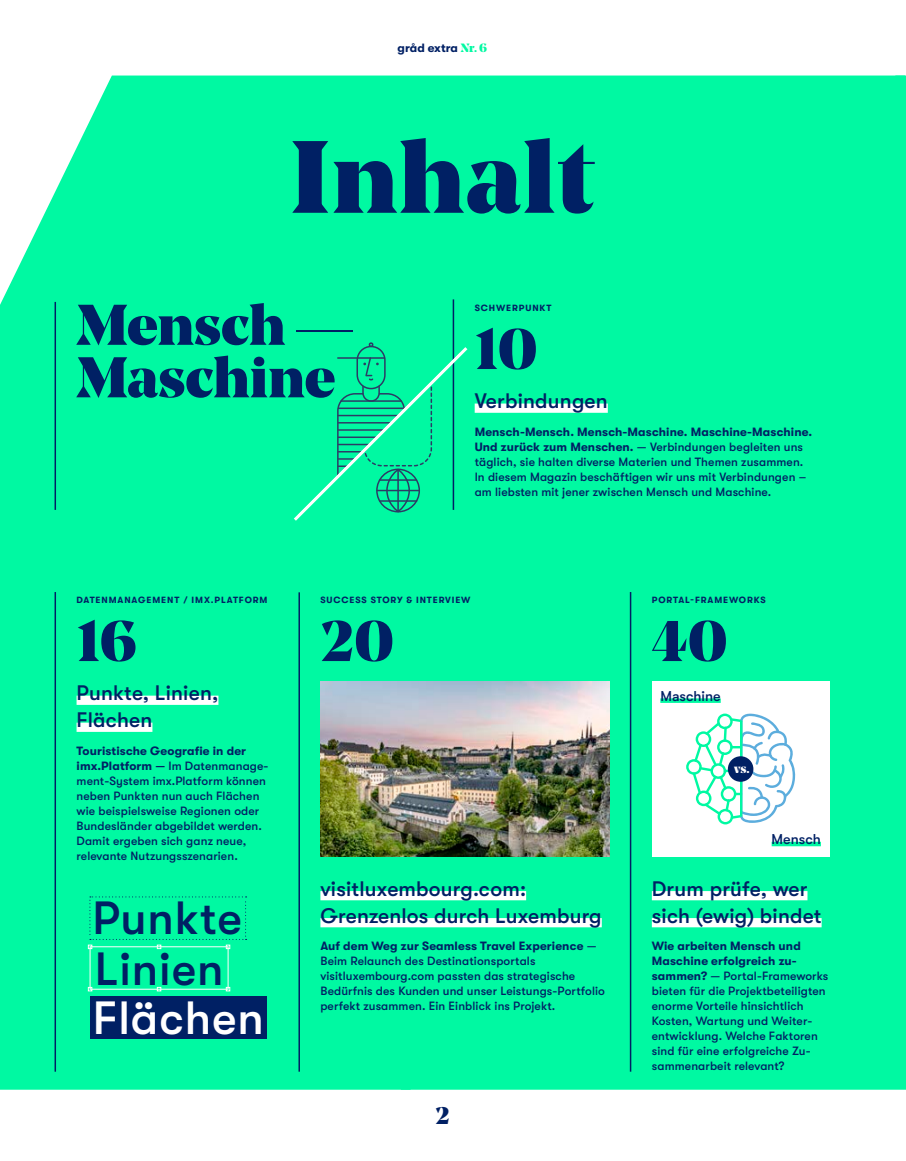
<style>
.page{position:relative;width:906px;height:1161px;background:#fff}
.page>*{position:absolute;margin:0;border:0;box-sizing:border-box;transform-origin:0 0}
.t1{font:900 102px "Noe Display";letter-spacing:.02em;color:#002064}
.t2{font:900 57px/52.5px "Noe Display";color:#002064}
.t3{font:500 46.5px "GT Walsheim";letter-spacing:.02em;color:#002064}
.t4{font:500 46.5px "GT Walsheim";letter-spacing:.02em;color:#fff}
.t5{font:900 24px "Noe Display";color:#002064}
.t6{font:500 21px/27px "GT Walsheim";letter-spacing:.01em;color:#002064}
.t7{font:500 14.25px "GT Walsheim";color:#002064}
.t8{font:900 12.75px "Noe Display";color:#fff}
.t9{font:500 12px/15px "GT Walsheim";letter-spacing:.01em;color:#002064}
.t10{font:700 12px "GT Walsheim";color:#002064}
.t11{font:700 9px "GT Walsheim";letter-spacing:.1em;color:#002064}
.s1{font-family:"Noe Display";font-weight:900;color:#00f9a2}
.s2{font-weight:700}
</style>
<div class="page">
<div style="left:0;top:76px;width:401px;height:1014px;background:#00f9a2"></div>
<div style="left:401px;top:76px;width:505px;height:1014px;background:#00f9a2"></div>
<hr style="left:55px;top:302px;width:1px;height:208px;background:#002064">
<div style="left:77px;top:696px;width:141px;height:9px;background:#fff"></div>
<div style="left:77px;top:723px;width:75px;height:9px;background:#fff"></div>
<hr style="left:55px;top:592px;width:1px;height:479px;background:#002064">
<img style="left:320px;top:681px;width:289px;height:176px">
<div style="left:320px;top:891px;width:206px;height:9px;background:#fff"></div>
<div style="left:320px;top:918px;width:282px;height:9px;background:#fff"></div>
<hr style="left:298px;top:592px;width:2px;height:479px;background:#002064">
<hr style="left:630px;top:592px;width:1px;height:479px;background:#002064">
<div style="left:652px;top:891px;width:155px;height:9px;background:#fff"></div>
<div style="left:652px;top:918px;width:169px;height:9px;background:#fff"></div>
<div style="left:475px;top:403px;width:133px;height:10px;background:#fff"></div>
<hr style="left:453px;top:299px;width:1px;height:211px;background:#002064">
<div style="left:652px;top:681px;width:177px;height:176px;background:#fff"></div>
<svg style="left:686px;top:713px;width:109px;height:111px"></svg>
<div style="left:660px;top:698px;width:60px;height:5px;background:#00f9a2"></div>
<hr style="left:771px;top:842px;width:50px;height:4px;background:#00f9a2">
<div style="left:728px;top:756px;width:25px;height:26px;background:#002064;border-radius:50%"></div>
<svg style="left:88px;top:987px;width:4px;height:4px"></svg>
<svg style="left:157px;top:987px;width:4px;height:4px"></svg>
<svg style="left:226px;top:987px;width:4px;height:4px"></svg>
<svg style="left:88px;top:896px;width:159px;height:53px;background:#05f6a3"></svg>
<div style="left:90px;top:996px;width:177px;height:42px;background:#002064"></div>
<svg style="left:291px;top:339px;width:179px;height:185px;background:#08eda0"></svg>
<p class="t10" style="left:397px;top:42px;width:91px">gråd extra <span class="s1">Nr. 6</span></p>
<h1 class="t1" style="left:291px;top:110px;width:304px">Inhalt</h1>
<h2 class="t2" style="left:77px;top:297px;width:278px">Mensch —<br>Maschine</h2>
<p class="t11" style="left:475px;top:302px;width:78px">SCHWERPUNKT</p>
<h2 class="t2" style="left:475px;top:322px;width:65px">10</h2>
<h3 class="t6" style="left:475px;top:387px;width:135px">Verbindungen</h3>
<p class="t9" style="left:475px;top:424px;width:339px"><span class="s2">Mensch-Mensch. Mensch-Maschine. Maschine-Maschine.<br>Und zurück zum Menschen.</span> — Verbindungen begleiten uns täglich, sie halten diverse Materien und Themen zusammen.<br>In diesem Magazin beschäftigen wir uns mit Verbindungen – am liebsten mit jener zwischen Mensch und Maschine.</p>
<p class="t11" style="left:77px;top:595px;width:192px">DATENMANAGEMENT / IMX.PLATFORM</p>
<h2 class="t2" style="left:77px;top:614px;width:62px">16</h2>
<h3 class="t6" style="left:77px;top:679px;width:143px">Punkte, Linien,<br>Flächen</h3>
<p class="t9" style="left:77px;top:743px;width:193px"><span class="s2">Touristische Geografie in der imx.Platform —</span> Im Datenmanage&shy;ment-System imx.Platform können neben Punkten nun auch Flächen wie beispielsweise Regionen oder<br>Bundesländer abgebildet werden.<br>Damit ergeben sich ganz neue, relevante Nutzungsszenarien.</p>
<h3 class="t3" style="left:92px;top:892px;width:151px">Punkte</h3>
<h3 class="t3" style="left:95px;top:943px;width:130px">Linien</h3>
<h3 class="t4" style="left:93px;top:991px;width:172px">Flächen</h3>
<p class="t11" style="left:320px;top:595px;width:152px">SUCCESS STORY &amp; INTERVIEW</p>
<h2 class="t2" style="left:320px;top:614px;width:75px">20</h2>
<h3 class="t6" style="left:320px;top:875px;width:283px">visitluxembourg.com:<br>Grenzenlos durch Luxemburg</h3>
<p class="t9" style="left:320px;top:939px;width:286px"><span class="s2">Auf dem Weg zur Seamless Travel Experience</span> — Beim Relaunch des Destinationsportals visitluxembourg.com passten das strategische Bedürfnis des Kunden und unser Leistungs-Portfolio perfekt zusammen. Ein Einblick ins Projekt.</p>
<h3 class="t5" style="left:435px;top:1099px;width:16px">2</h3>
<p class="t11" style="left:652px;top:595px;width:115px">PORTAL-FRAMEWORKS</p>
<h2 class="t2" style="left:652px;top:614px;width:78px">40</h2>
<p class="t7" style="left:660px;top:688px;width:62px">Maschine</p>
<p class="t8" style="left:734px;top:760px;width:17px">vs.</p>
<p class="t7" style="left:771px;top:831px;width:51px">Mensch</p>
<h3 class="t6" style="left:652px;top:875px;width:171px">Drum prüfe, wer sich (ewig) bindet</h3>
<p class="t9" style="left:652px;top:939px;width:178px"><span class="s2">Wie arbeiten Mensch und<br>Maschine erfolgreich zu&shy;sammen?</span> — Portal-Frameworks bieten für die Projektbeteiligten enorme Vorteile hinsichtlich<br>Kosten, Wartung und Weiter&shy;entwicklung. Welche Faktoren sind für eine erfolgreiche Zu&shy;sammenarbeit relevant?</p>
</div>
